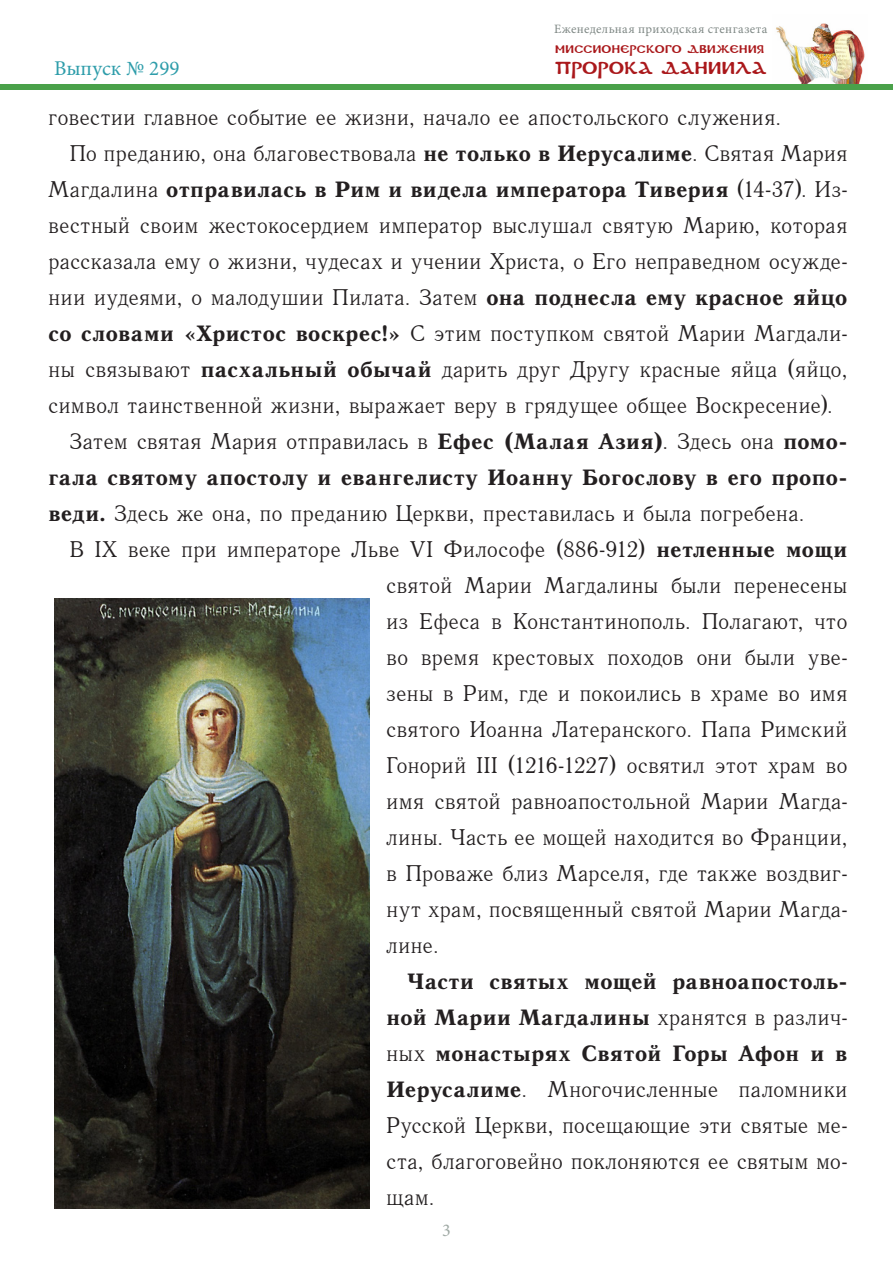
<style>
.page{position:relative;width:893px;height:1263px;background:#fff}
.page>*{position:absolute;margin:0;border:0;box-sizing:border-box;transform-origin:0 0}
._2__Основной_текст{font:22.5px/36px "Antiqua";letter-spacing:-.005em;color:#231f20;text-align:justify}
.t1{font:21px "Minion Pro";color:#2e9daa}
.t2{font:18px "Minion Pro";color:#9fa9a4}
.t3{font:17.1px "DS Coptic";letter-spacing:.01em;color:#aa181b}
.t4{font:12.75px "Minion Pro";letter-spacing:.03em;color:#7f8885}
.t5{font:10.95px "DS Coptic";letter-spacing:.025em;color:#aa181b}
.s1{font-weight:700}
</style>
<div class="page">
<img style="left:776px;top:23px;width:89px;height:61px">
<div style="left:0;top:84px;width:893px;height:5px;background:#4aa14a"></div>
<img style="left:54px;top:598px;width:315px;height:610px">
<p class="t1" style="left:54px;top:54px;width:127px">Выпуск № 299</p>
<p class="t4" style="left:554px;top:21px;width:215px">Еженедельная приходская стенгазета</p>
<p class="t5" style="left:555px;top:42px;width:210px">Миссионерского движения</p>
<p class="t3" style="left:555px;top:57px;width:213px">ПРОРОКА ДАНИИЛА</p>
<p class="_2__Основной_текст" style="left:48px;top:100px;width:735px">говестии главное событие ее жизни, начало ее апостольского служения.</p>
<p class="_2__Основной_текст" style="left:48px;top:136px;width:801px;text-indent:21px">По преданию, она благовествовала <span class="s1">не только в Иерусалиме</span>. Святая Мария Магдалина <span class="s1">отправилась в Рим и видела императора Тиверия</span> (14-37). Из&shy;вестный своим жестокосердием император выслушал святую Марию, которая рассказала ему о жизни, чудесах и учении Христа, о Его неправедном осужде&shy;нии иудеями, о малодушии Пилата. Затем <span class="s1">она поднесла ему красное яйцо со словами «Христос воскрес!»</span> С этим поступком святой Марии Магдали&shy;ны связывают <span class="s1">пасхальный обычай</span> дарить друг Другу красные яйца (яйцо, символ таинственной жизни, выражает веру в грядущее общее Воскресение).</p>
<p class="_2__Основной_текст" style="left:48px;top:424px;width:801px;text-indent:21px">Затем святая Мария отправилась в <span class="s1">Ефес (Малая Азия)</span>. Здесь она <span class="s1">помо&shy;гала святому апостолу и евангелисту Иоанну Богослову в его пропо&shy;веди.</span> Здесь же она, по преданию Церкви, преставилась и была погребена.</p>
<p class="_2__Основной_текст" style="left:386px;top:532px;width:463px;text-indent:-317px">В IX веке при императоре Льве VI Философе (886-912) <span class="s1">нетленные мощи </span>святой Марии Магдалины были перенесены из Ефеса в Константинополь. Полагают, что во время крестовых походов они были уве&shy;зены в Рим, где и покоились в храме во имя святого Иоанна Латеранского. Папа Римский Гонорий III (1216-1227) освятил этот храм во имя святой равноапостольной Марии Магда&shy;лины. Часть ее мощей находится во Франции, в Проваже близ Марселя, где также воздвиг&shy;нут храм, посвященный святой Марии Магда&shy;лине.</p>
<p class="_2__Основной_текст" style="left:386px;top:964px;width:463px;text-indent:21px"><span class="s1">Части святых мощей равноапостоль&shy;ной Марии Магдалины</span> хранятся в различ&shy;ных <span class="s1">монастырях Святой Горы Афон и в Иерусалиме</span>. Многочисленные паломники Русской Церкви, посещающие эти святые ме&shy;ста, благоговейно поклоняются ее святым мо&shy;щам.</p>
<p class="t2" style="left:442px;top:1218px;width:10px">3</p>
</div>
